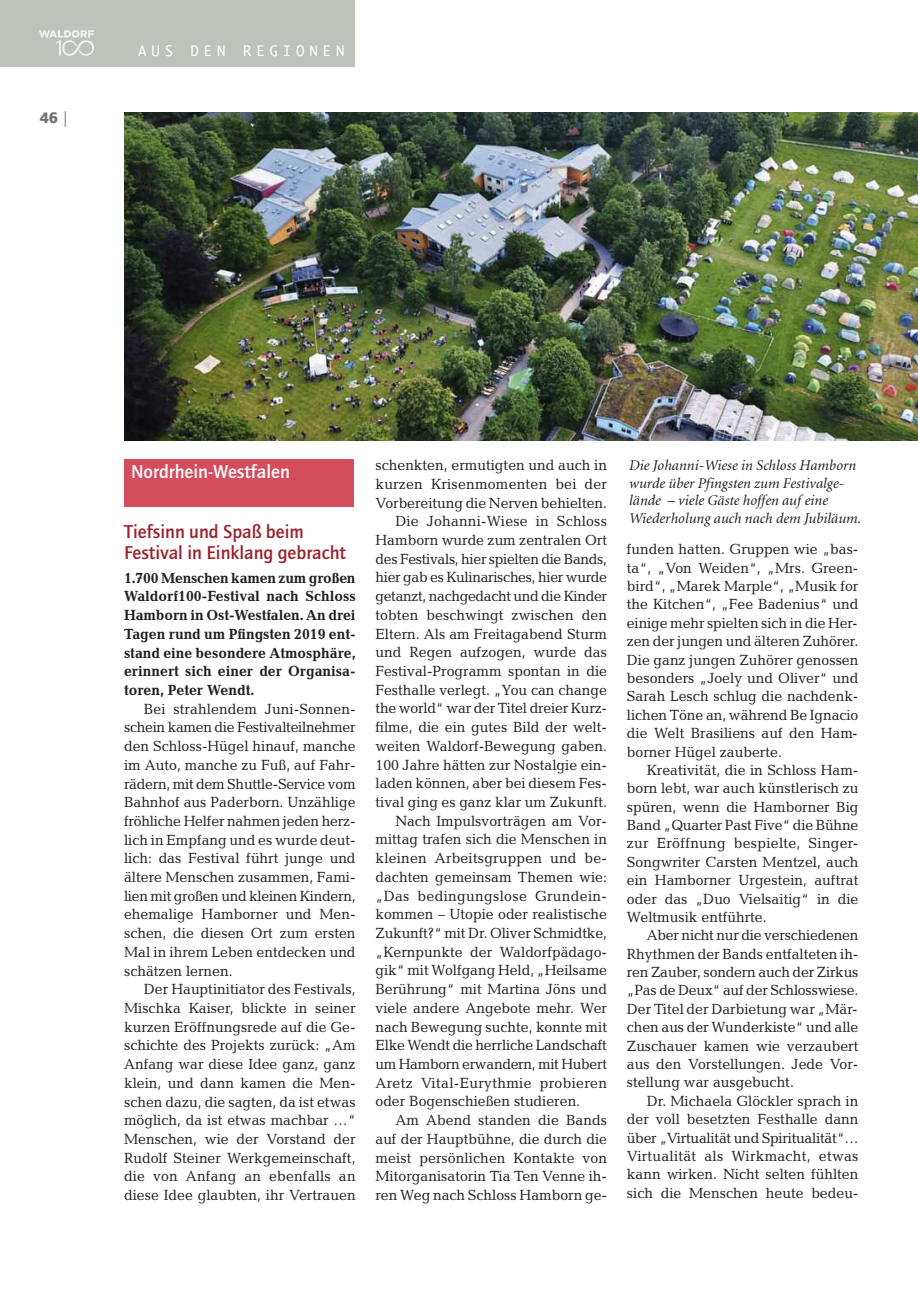
<style>
.page{position:relative;width:918px;height:1315px;background:#fff}
.page>*{position:absolute;margin:0;border:0;box-sizing:border-box;transform-origin:0 0}
.t1{font:500 19.25px/21.3px "Quay Sans";color:#9b222b}
.t2{font:500 19.25px "Quay Sans";color:#fff}
.t3{font:900 15.75px "Quay Sans";color:#717575}
.t4{font:14.88px/18.4px "Candida";color:#1f1f1e;text-align:justify;scale:.95 1}
.t5{font:700 14.88px/18.7px "Candida";color:#1f1f1e;text-align:justify;scale:.95 1}
.t6{font:italic 14.88px/17.5px "Minion";letter-spacing:.005em;color:#1f1f1e}
.t7{font:14.88px "Candida";letter-spacing:-.025em;color:#1f1f1e;scale:.95 1}
.t8{font:14.88px "Candida";letter-spacing:-.02em;color:#1f1f1e;scale:.95 1}
.t9{font:14.88px "Candida";letter-spacing:.025em;color:#1f1f1e;scale:.95 1}
.t10{font:14px "Monaco";letter-spacing:.35em;color:#fff}
.s1{font-weight:400}
</style>
<div class="page">
<div style="left:0;top:0;width:355px;height:67px;background:#bfc2bb"></div>
<svg style="left:39px;top:30px;width:55px;height:26px"></svg>
<div style="left:124px;top:460px;width:229px;height:47px;background:#d44d5c"></div>
<img style="left:124px;top:112px;width:794px;height:328px">
<p class="t3" style="left:40px;top:108px;width:31px">46 <span class="s1">|</span></p>
<p class="t10" style="left:138px;top:43px;width:208px">AUS DEN REGIONEN</p>
<p class="t4" style="left:375px;top:457px;width:245px">schenkten, ermutigten und auch in</p>
<p class="t4" style="left:375px;top:476px;width:245px">kurzen Krisenmomenten bei der</p>
<p class="t4" style="left:375px;top:495px;width:245px">Vorbereitung die Nerven behielten.</p>
<p class="t4" style="left:395px;top:514px;width:224px">Die Johanni-Wiese in Schloss</p>
<p class="t4" style="left:375px;top:532px;width:245px">Hamborn wurde zum zentralen Ort</p>
<p class="t7" style="left:375px;top:553px;width:245px">des Festivals, hier spielten die Bands,</p>
<p class="t8" style="left:375px;top:572px;width:245px">hier gab es Kulinarisches, hier wurde</p>
<p class="t7" style="left:375px;top:591px;width:245px">getanzt, nachgedacht und die Kinder</p>
<p class="t4" style="left:375px;top:607px;width:245px">tobten beschwingt zwischen den</p>
<p class="t4" style="left:375px;top:626px;width:245px">Eltern. Als am Freitagabend Sturm</p>
<p class="t4" style="left:375px;top:644px;width:245px">und Regen aufzogen, wurde das</p>
<p class="t4" style="left:375px;top:663px;width:245px">Festival-Programm spontan in die</p>
<p class="t4" style="left:375px;top:682px;width:245px">Festhalle verlegt. „You can change</p>
<p class="t4" style="left:375px;top:701px;width:245px">the world“ war der Titel dreier Kurz-</p>
<p class="t4" style="left:375px;top:719px;width:245px">filme, die ein gutes Bild der welt-</p>
<p class="t4" style="left:375px;top:738px;width:245px">weiten Waldorf-Bewegung gaben.</p>
<p class="t4" style="left:375px;top:757px;width:245px">100 Jahre hätten zur Nostalgie ein-</p>
<p class="t4" style="left:375px;top:775px;width:245px">laden können, aber bei diesem Fes-</p>
<p class="t4" style="left:375px;top:794px;width:245px">tival ging es ganz klar um Zukunft.</p>
<p class="t4" style="left:395px;top:813px;width:224px">Nach Impulsvorträgen am Vor-</p>
<p class="t4" style="left:375px;top:832px;width:245px">mittag trafen sich die Menschen in</p>
<p class="t4" style="left:375px;top:850px;width:245px">kleinen Arbeitsgruppen und be-</p>
<p class="t4" style="left:375px;top:869px;width:245px">dachten gemeinsam Themen wie:</p>
<p class="t9" style="left:375px;top:890px;width:245px">„Das bedingungslose Grundein-</p>
<p class="t4" style="left:375px;top:906px;width:245px">kommen – Utopie oder realistische</p>
<p class="t4" style="left:375px;top:925px;width:245px">Zukunft?“ mit Dr. Oliver Schmidtke,</p>
<p class="t4" style="left:375px;top:944px;width:245px">„Kernpunkte der Waldorfpädago-</p>
<p class="t4" style="left:375px;top:963px;width:245px">gik“ mit Wolfgang Held, „Heilsame</p>
<p class="t4" style="left:375px;top:981px;width:245px">Berührung“ mit Martina Jöns und</p>
<p class="t4" style="left:375px;top:1000px;width:245px">viele andere Angebote mehr. Wer</p>
<p class="t4" style="left:375px;top:1019px;width:245px">nach Bewegung suchte, konnte mit</p>
<p class="t4" style="left:375px;top:1037px;width:245px">Elke Wendt die herrliche Landschaft</p>
<p class="t8" style="left:375px;top:1059px;width:245px">um Hamborn erwandern, mit Hubert</p>
<p class="t9" style="left:375px;top:1077px;width:245px">Aretz Vital-Eurythmie probieren</p>
<p class="t4" style="left:375px;top:1094px;width:217px">oder Bogenschießen studieren.</p>
<p class="t4" style="left:395px;top:1112px;width:224px">Am Abend standen die Bands</p>
<p class="t4" style="left:375px;top:1131px;width:245px">auf der Hauptbühne, die durch die</p>
<p class="t4" style="left:375px;top:1150px;width:245px">meist persönlichen Kontakte von</p>
<p class="t4" style="left:375px;top:1168px;width:245px">Mitorganisatorin Tia Ten Venne ih-</p>
<p class="t4" style="left:375px;top:1187px;width:245px">ren Weg nach Schloss Hamborn ge-</p>
<p class="t2" style="left:131px;top:460px;width:160px">Nordrhein-Westfalen</p>
<p class="t6" style="left:629px;top:458px;width:234px">Die Johanni-Wiese in Schloss Hamborn wurde über Pfingsten zum Festivalge&shy;lände – viele Gäste hoffen auf eine Wiederholung auch nach dem Jubiläum.</p>
<p class="t1" style="left:124px;top:520px;width:223px">Tiefsinn und Spaß beim<br>Festival in Einklang gebracht</p>
<p class="t5" style="left:124px;top:570px;width:245px">1.700 Menschen kamen zum großen Waldorf100-Festival nach Schloss Hamborn in Ost-Westfalen. An drei Tagen rund um Pfingsten 2019 ent&shy;stand eine besondere Atmosphäre, erinnert sich einer der Organisa&shy;toren, Peter Wendt.</p>
<p class="t4" style="left:124px;top:701px;width:245px;text-indent:20px">Bei strahlendem Juni-Sonnen&shy;schein kamen die Festivalteilnehmer den Schloss-Hügel hinauf, manche im Auto, manche zu Fuß, auf Fahr&shy;rädern, mit dem Shuttle-Service vom Bahnhof aus Paderborn. Unzählige fröhliche Helfer nahmen jeden herz&shy;lich in Empfang und es wurde deut&shy;lich: das Festival führt junge und ältere Menschen zusammen, Fami&shy;lien mit großen und kleinen Kindern, ehemalige Hamborner und Men&shy;schen, die diesen Ort zum ersten Mal in ihrem Leben entdecken und schätzen lernen.</p>
<p class="t4" style="left:124px;top:981px;width:245px;text-indent:20px">Der Hauptinitiator des Festivals, Mischka Kaiser, blickte in seiner kurzen Eröffnungsrede auf die Ge&shy;schichte des Projekts zurück: „Am Anfang war diese Idee ganz, ganz klein, und dann kamen die Men&shy;schen dazu, die sagten, da ist etwas möglich, da ist etwas machbar …“ Menschen, wie der Vorstand der Rudolf Steiner Werkgemeinschaft, die von Anfang an ebenfalls an diese Idee glaubten, ihr Vertrauen</p>
<p class="t4" style="left:627px;top:542px;width:245px">funden hatten. Gruppen wie „bas&shy;ta“, „Von Weiden“, „Mrs. Green&shy;bird“, „Marek Marple“, „Musik for the Kitchen“, „Fee Badenius“ und einige mehr spielten sich in die Her&shy;zen der jungen und älteren Zuhörer.<br>Die ganz jungen Zuhörer genossen besonders „Joely und Oliver“ und Sarah Lesch schlug die nachdenk&shy;lichen Töne an, während Be Ignacio die Welt Brasiliens auf den Ham&shy;borner Hügel zauberte.</p>
<p class="t4" style="left:627px;top:762px;width:245px;text-indent:20px">Kreativität, die in Schloss Ham&shy;born lebt, war auch künstlerisch zu spüren, wenn die Hamborner Big Band „Quarter Past Five“ die Bühne zur Eröffnung bespielte, Singer-Songwriter Carsten Mentzel, auch ein Hamborner Urgestein, auftrat oder das „Duo Vielsaitig“ in die Weltmusik entführte.</p>
<p class="t4" style="left:627px;top:927px;width:245px;text-indent:20px">Aber nicht nur die verschiedenen Rhythmen der Bands entfalteten ih&shy;ren Zauber, sondern auch der Zirkus „Pas de Deux“ auf der Schlosswiese.<br>Der Titel der Darbietung war „Mär&shy;chen aus der Wunderkiste“ und alle Zuschauer kamen wie verzaubert aus den Vorstellungen. Jede Vor&shy;stellung war ausgebucht.</p>
<p class="t4" style="left:627px;top:1093px;width:245px;text-indent:20px">Dr. Michaela Glöckler sprach in der voll besetzten Festhalle dann über „Virtualität und Spiritualität“… Virtualität als Wirkmacht, etwas kann wirken. Nicht selten fühlten sich die Menschen heute bedeu-</p>
</div>
